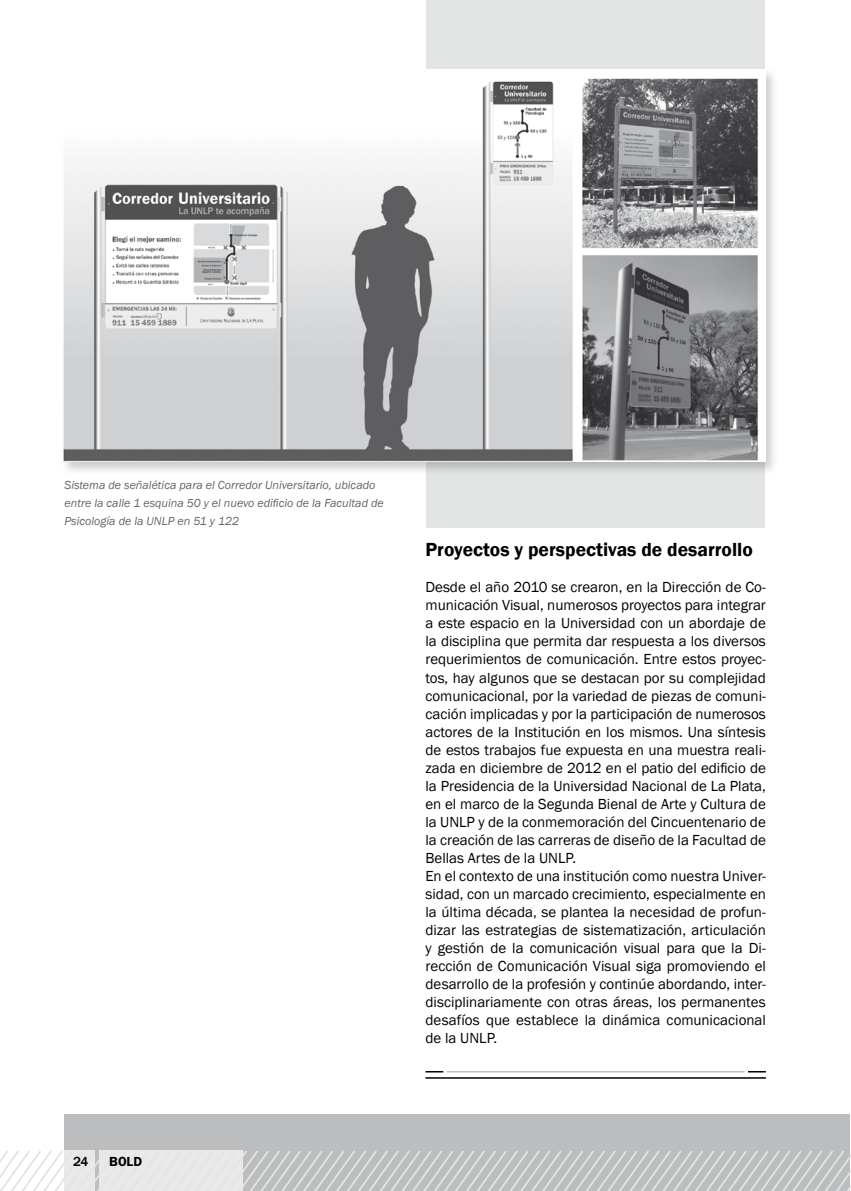
<style>
.page{position:relative;width:851px;height:1191px;background:#fff}
.page>*{position:absolute;margin:0;border:0;box-sizing:border-box;transform-origin:0 0}
.t1{font:600 19.5px "Franklin Gothic";color:#000}
.t2{font:15px/18px "Franklin Gothic";color:#000}
.t3{font:600 13.5px "Franklin Gothic";color:#000}
.t4{font:500 13.5px "Franklin Gothic";color:#000}
.t5{font:italic 12px/18px "Franklin Gothic";color:#646567}
</style>
<div class="page">
<div style="left:65px;top:1114px;width:785px;height:77px;background:#bbbdbe"></div>
<svg style="left:0;top:1149px;width:850px;height:42px"></svg>
<hr style="left:446px;top:1071px;width:298px;height:1px;background:#bbbdbe">
<svg style="left:748px;top:1071px;width:17px;height:1px"></svg>
<hr style="left:425px;top:1077px;width:340px;height:1px;background:#000">
<svg style="left:425px;top:1071px;width:18px;height:1px"></svg>
<div style="left:426px;top:0;width:339px;height:528px;background:#e3e4e4"></div>
<div style="left:60px;top:67px;width:718px;height:409px;background:#000;opacity:.2"></div>
<img style="left:63px;top:69px;width:702px;height:393px">
<p class="t5" style="left:65px;top:476px;width:321px">Sistema de señalética para el Corredor Universitario, ubicado entre la calle 1 esquina 50 y el nuevo edificio de la Facultad de<br>Psicología de la UNLP en 51 y 122</p>
<h1 class="t1" style="left:425px;top:538px;width:329px">Proyectos y perspectivas de desarrollo</h1>
<p class="t2" style="left:425px;top:579px;width:342px">Desde el año 2010 se crearon, en la Dirección de Co&shy;municación Visual, numerosos proyectos para integrar a este espacio en la Universidad con un abordaje de la disciplina que permita dar respuesta a los diversos requerimientos de comunicación. Entre estos proyec&shy;tos, hay algunos que se destacan por su complejidad comunicacional, por la variedad de piezas de comuni&shy;cación implicadas y por la participación de numerosos actores de la Institución en los mismos. Una síntesis de estos trabajos fue expuesta en una muestra reali&shy;zada en diciembre de 2012 en el patio del edificio de la Presidencia de la Universidad Nacional de La Plata, en el marco de la Segunda Bienal de Arte y Cultura de la UNLP y de la conmemoración del Cincuentenario de la creación de las carreras de diseño de la Facultad de Bellas Artes de la UNLP.<br>En el contexto de una institución como nuestra Univer&shy;sidad, con un marcado crecimiento, especialmente en la última década, se plantea la necesidad de profun&shy;dizar las estrategias de sistematización, articulación y gestión de la comunicación visual para que la Di&shy;rección de Comunicación Visual siga promoviendo el desarrollo de la profesión y continúe abordando, inter&shy;disciplinariamente con otras áreas, los permanentes desafíos que establece la dinámica comunicacional de la UNLP.</p>
<p class="t4" style="left:73px;top:1153px;width:17px">24</p>
<p class="t3" style="left:109px;top:1153px;width:34px">BOLD</p>
</div>
